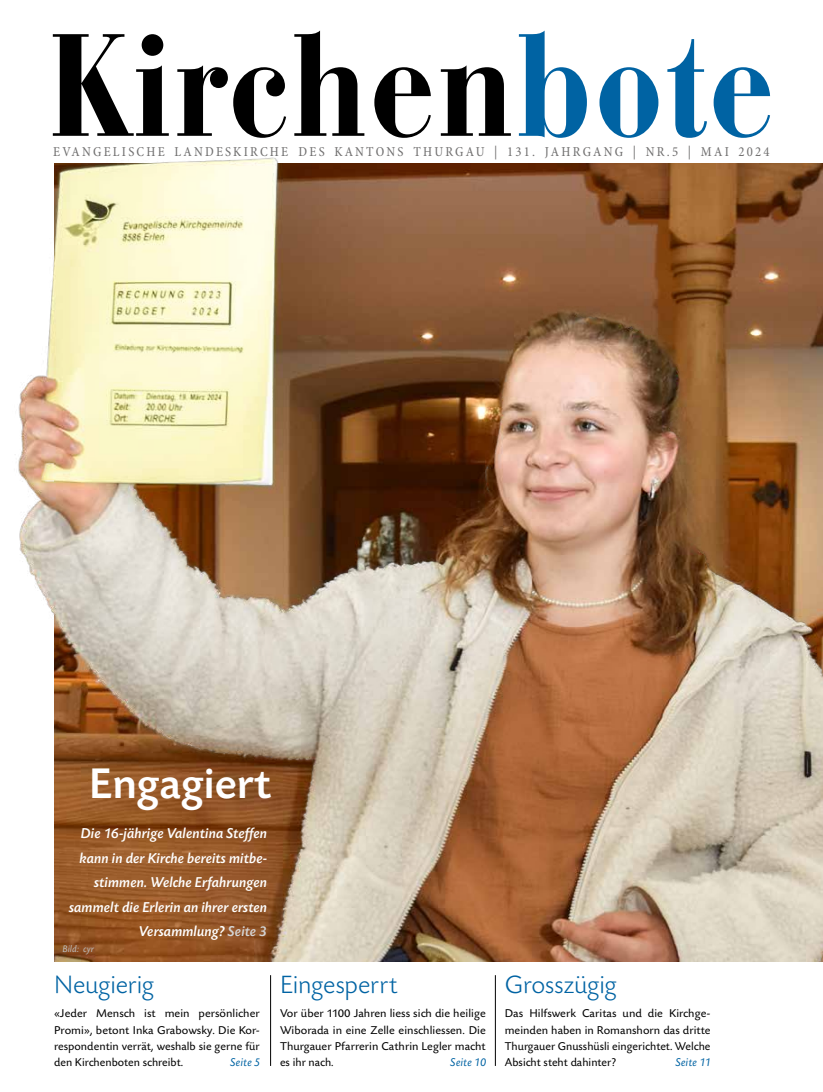
<style>
.page{position:relative;width:823px;height:1092px;background:#fff}
.page>*{position:absolute;margin:0;border:0;box-sizing:border-box;transform-origin:0 0}
.t1{font:500 45px "Today SB";color:#fff}
.t2{font:300 26.25px "Today SB";letter-spacing:-.005em;color:#0063a3}
.t3{font:15px/24.4px "Today SB Med Ita";color:#fff;text-align:right}
.t4{font:condensed 13.75px "Minion Pro";letter-spacing:.16em;color:#706f6f}
.t5{font:11.88px/16.2px "Today SB";letter-spacing:.005em;color:#000;text-align:justify}
.t6{font:italic 11.88px "Today SB";letter-spacing:.01em;color:#0063a3}
.t7{font:italic 10px "Today SB";color:#bebebe}
.s1{color:#d4d4d4}
</style>
<div class="page">
<svg style="left:53px;top:34px;width:116px;height:102px"></svg>
<svg style="left:177px;top:65px;width:109px;height:73px"></svg>
<svg style="left:294px;top:31px;width:70px;height:105px"></svg>
<svg style="left:374px;top:67px;width:56px;height:71px"></svg>
<svg style="left:440px;top:65px;width:70px;height:71px"></svg>
<svg style="left:518px;top:31px;width:68px;height:107px"></svg>
<svg style="left:599px;top:67px;width:59px;height:71px"></svg>
<svg style="left:667px;top:39px;width:39px;height:99px"></svg>
<svg style="left:713px;top:67px;width:56px;height:71px"></svg>
<hr style="left:270px;top:975px;width:1px;height:90px;background:#000">
<hr style="left:494px;top:975px;width:1px;height:90px;background:#000">
<img style="left:15px;top:157px;width:807px;height:804px">
<p class="t4" style="left:53px;top:142px;width:717px">EVANGELISCHE LANDESKIRCHE DES KANTONS THURGAU | 131. JAHRGANG | NR.5 | MAI 2024</p>
<h1 class="t1" style="left:89px;top:759px;width:183px">Engagiert</h1>
<p class="t3" style="left:68px;top:821px;width:200px">Die 16-jährige Valentina Steffen kann in der Kirche bereits mitbe&shy;stimmen. Welche Erfahrungen sammelt die Erlerin an ihrer ersten<br>Versammlung? <span class="s1">Seite 3</span></p>
<p class="t7" style="left:62px;top:943px;width:33px">Bild: cyr</p>
<h2 class="t2" style="left:54px;top:970px;width:102px">Neugierig</h2>
<p class="t5" style="left:54px;top:1005px;width:207px">«Jeder Mensch ist mein persönlicher Promi», betont Inka Grabowsky. Die Kor&shy;respondentin verrät, weshalb sie gerne für den Kirchenboten schreibt.</p>
<p class="t6" style="left:230px;top:1055px;width:31px">Seite 5</p>
<h2 class="t2" style="left:280px;top:970px;width:119px">Eingesperrt</h2>
<p class="t5" style="left:280px;top:1005px;width:207px">Vor über 1100 Jahren liess sich die heilige Wiborada in eine Zelle einschliessen. Die Thurgauer Pfarrerin Cathrin Legler macht es ihr nach.</p>
<p class="t6" style="left:449px;top:1055px;width:37px">Seite 10</p>
<h2 class="t2" style="left:504px;top:970px;width:114px">Grosszügig</h2>
<p class="t5" style="left:504px;top:1005px;width:207px">Das Hilfswerk Caritas und die Kirchge&shy;meinden haben in Romanshorn das dritte Thurgauer Gnusshüsli eingerichtet. Welche Absicht steht dahinter?</p>
<p class="t6" style="left:674px;top:1055px;width:37px">Seite 11</p>
</div>
